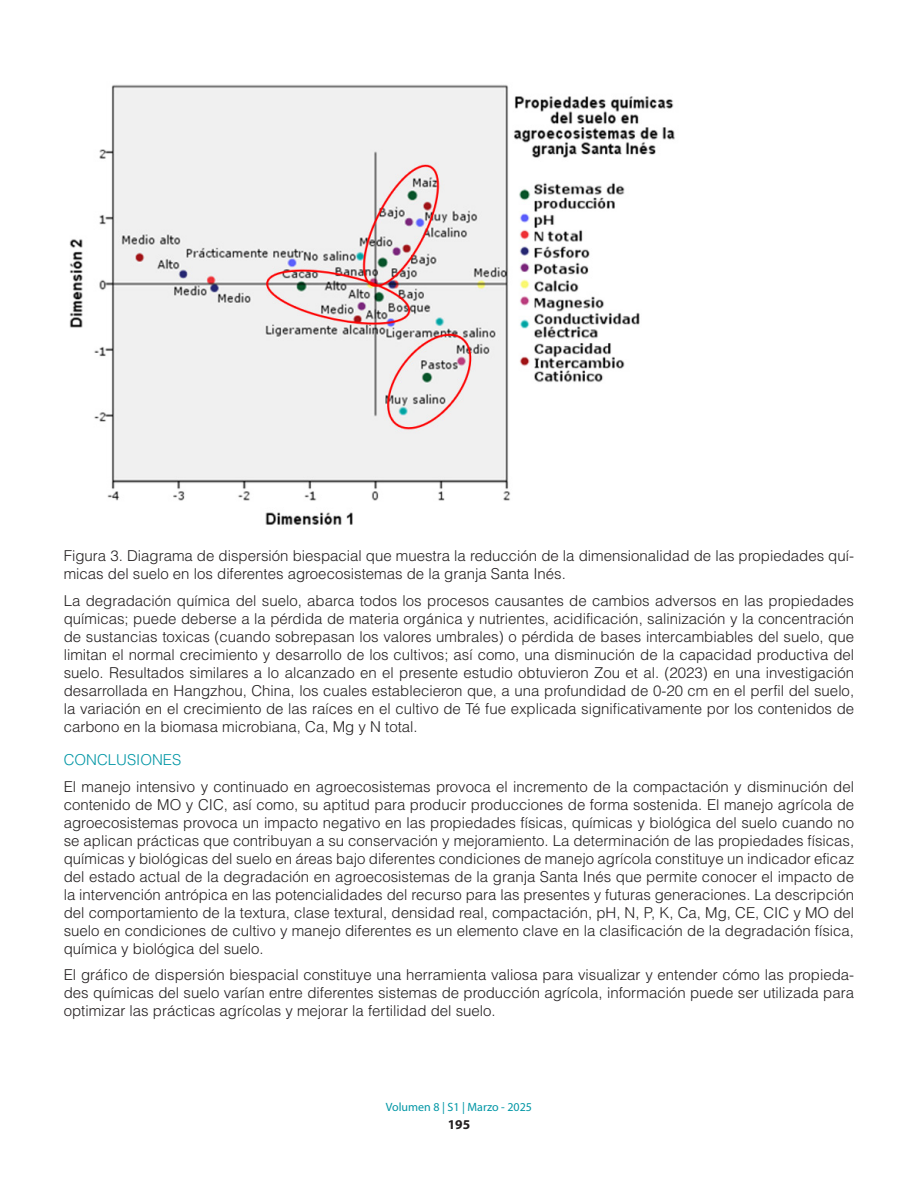
<style>
.page{position:relative;width:918px;height:1188px;background:#fff}
.page>*{position:absolute;margin:0;border:0;box-sizing:border-box;transform-origin:0 0}
.TEXTO{font:300 15px/18px "Helvetica LT Std";color:#231f20;text-align:justify}
.TITULOS_AZUL{font:300 15px "Helvetica LT Std";color:#0096a5}
.t1{font:700 13.5px "Myriad Pro";color:#231f20}
.t2{font:12px "Myriad Pro";color:#0096a5}
</style>
<div class="page">
<img style="left:69px;top:84px;width:606px;height:441px">
<p class="TEXTO" style="left:64px;top:547px;width:792px">Figura 3. Diagrama de dispersión biespacial que muestra la reducción de la dimensionalidad de las propiedades quí&shy;micas del suelo en los diferentes agroecosistemas de la granja Santa Inés.</p>
<p class="TEXTO" style="left:64px;top:591px;width:792px">La degradación química del suelo, abarca todos los procesos causantes de cambios adversos en las propiedades químicas; puede deberse a la pérdida de materia orgánica y nutrientes, acidificación, salinización y la concentración de sustancias toxicas (cuando sobrepasan los valores umbrales) o pérdida de bases intercambiables del suelo, que limitan el normal crecimiento y desarrollo de los cultivos; así como, una disminución de la capacidad productiva del suelo. Resultados similares a lo alcanzado en el presente estudio obtuvieron Zou et al. (2023) en una investigación desarrollada en Hangzhou, China, los cuales establecieron que, a una profundidad de 0-20 cm en el perfil del suelo, la variación en el crecimiento de las raíces en el cultivo de Té fue explicada significativamente por los contenidos de carbono en la biomasa microbiana, Ca, Mg y N total.</p>
<p class="TITULOS_AZUL" style="left:64px;top:751px;width:119px">CONCLUSIONES</p>
<p class="TEXTO" style="left:64px;top:777px;width:792px">El manejo intensivo y continuado en agroecosistemas provoca el incremento de la compactación y disminución del contenido de MO y CIC, así como, su aptitud para producir producciones de forma sostenida. El manejo agrícola de agroecosistemas provoca un impacto negativo en las propiedades físicas, químicas y biológica del suelo cuando no se aplican prácticas que contribuyan a su conservación y mejoramiento. La determinación de las propiedades físicas, químicas y biológicas del suelo en áreas bajo diferentes condiciones de manejo agrícola constituye un indicador eficaz del estado actual de la degradación en agroecosistemas de la granja Santa Inés que permite conocer el impacto de la intervención antrópica en las potencialidades del recurso para las presentes y futuras generaciones. La descripción del comportamiento de la textura, clase textural, densidad real, compactación, pH, N, P, K, Ca, Mg, CE, CIC y MO del suelo en condiciones de cultivo y manejo diferentes es un elemento clave en la clasificación de la degradación física, química y biológica del suelo.</p>
<p class="TEXTO" style="left:64px;top:966px;width:792px">El gráfico de dispersión biespacial constituye una herramienta valiosa para visualizar y entender cómo las propieda&shy;des químicas del suelo varían entre diferentes sistemas de producción agrícola, información puede ser utilizada para optimizar las prácticas agrícolas y mejorar la fertilidad del suelo.</p>
<p class="t2" style="left:386px;top:1099px;width:148px">Volumen 8 | S1 | Marzo - 2025</p>
<p class="t1" style="left:448px;top:1116px;width:24px">195</p>
</div>
